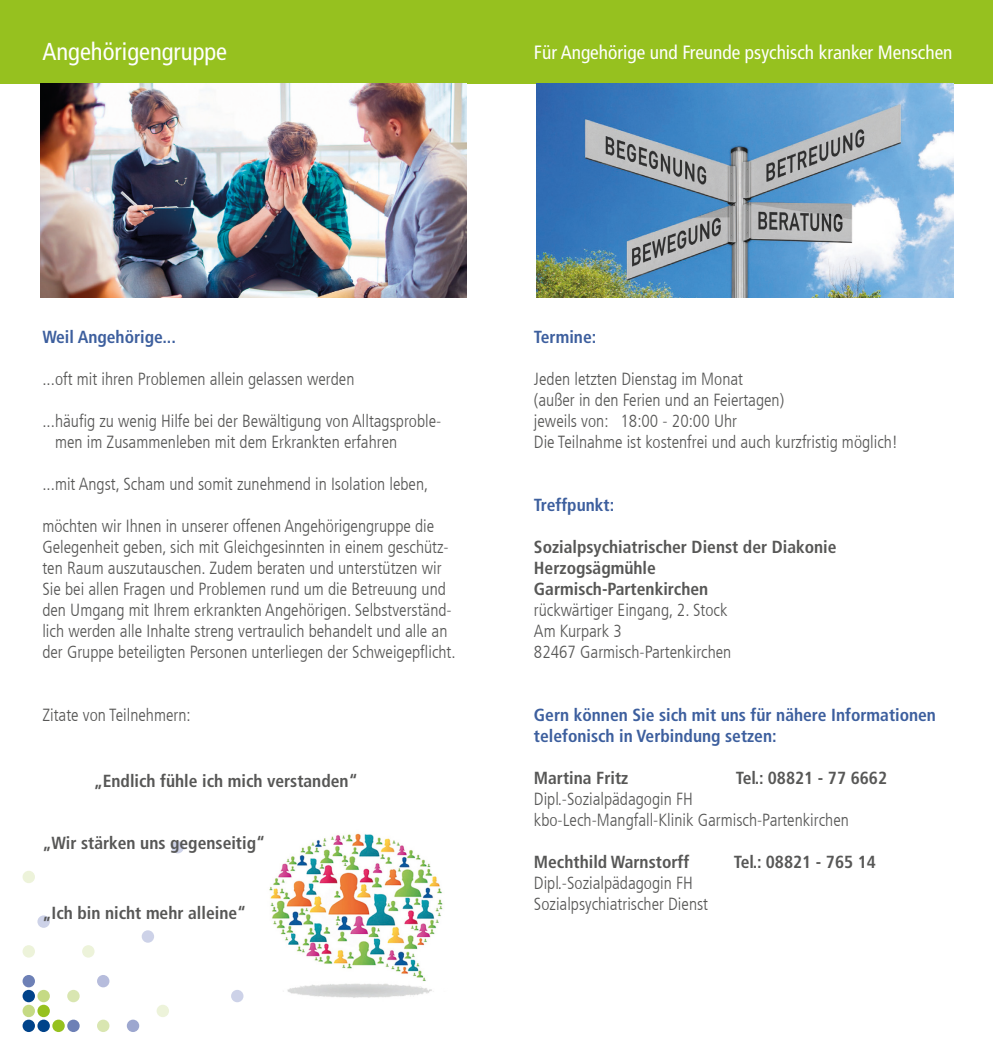
<style>
.page{position:relative;width:993px;height:1052px;background:#fff}
.page>*{position:absolute;margin:0;border:0;box-sizing:border-box;transform-origin:0 0}
.t1{font:condensed 24.5px "Frutiger LT Com";color:#fff}
.t2{font:condensed 19.25px "Frutiger LT Com";color:#fff}
.t3{font:300 condensed 17.5px/21px "Frutiger LT Com";color:#575756}
.t4{font:700 condensed 17.5px/21px "Frutiger LT Com";color:#575756}
.t5{font:700 condensed 17.5px/21px "Frutiger LT Com";color:#3d5f9e}
</style>
<div class="page">
<div style="left:231px;top:990px;width:12px;height:12px;background:#cdd2e8;border-radius:50%"></div>
<div style="left:171px;top:841px;width:13px;height:12px;background:#cdd2e8;border-radius:50%"></div>
<div style="left:156px;top:1004px;width:13px;height:13px;background:#edf3da;border-radius:50%"></div>
<div style="left:142px;top:930px;width:12px;height:12px;background:#cdd2e8;border-radius:50%"></div>
<div style="left:127px;top:1019px;width:12px;height:13px;background:#9da7cf;border-radius:50%"></div>
<div style="left:97px;top:1019px;width:12px;height:13px;background:#d9e6b1;border-radius:50%"></div>
<div style="left:97px;top:975px;width:12px;height:12px;background:#b6bcdc;border-radius:50%"></div>
<div style="left:82px;top:945px;width:12px;height:12px;background:#edf3da;border-radius:50%"></div>
<div style="left:67px;top:1019px;width:13px;height:13px;background:#6d80b6;border-radius:50%"></div>
<div style="left:67px;top:990px;width:13px;height:12px;background:#d9e6b1;border-radius:50%"></div>
<div style="left:52px;top:1019px;width:13px;height:13px;background:#96c11f;border-radius:50%"></div>
<div style="left:37px;top:1019px;width:13px;height:13px;background:#00438a;border-radius:50%"></div>
<svg style="left:37px;top:1004px;width:13px;height:13px"></svg>
<div style="left:37px;top:990px;width:13px;height:12px;background:#c5da84;border-radius:50%"></div>
<div style="left:37px;top:915px;width:13px;height:13px;background:#cdd2e8;border-radius:50%"></div>
<div style="left:23px;top:1019px;width:12px;height:13px;background:#00438a;border-radius:50%"></div>
<div style="left:23px;top:1004px;width:12px;height:13px;background:#c5da84;border-radius:50%"></div>
<div style="left:23px;top:990px;width:12px;height:12px;background:#00438a;border-radius:50%"></div>
<div style="left:23px;top:975px;width:12px;height:12px;background:#6d80b6;border-radius:50%"></div>
<div style="left:23px;top:945px;width:12px;height:12px;background:#edf3da;border-radius:50%"></div>
<div style="left:23px;top:870px;width:12px;height:13px;background:#edf3da;border-radius:50%"></div>
<div style="left:0;top:0;width:992px;height:84px;background:#96c11f"></div>
<img style="left:536px;top:84px;width:417px;height:213px">
<img style="left:41px;top:84px;width:425px;height:213px">
<img style="left:269px;top:833px;width:174px;height:165px">
<h1 class="t1" style="left:42px;top:37px;width:186px">Angehörigengruppe</h1>
<p class="t2" style="left:533px;top:41px;width:420px">Für Angehörige und Freunde psychisch kranker Menschen</p>
<p class="t5" style="left:42px;top:326px;width:135px">Weil Angehörige...</p>
<p class="t3" style="left:42px;top:368px;width:313px">...oft mit ihren Problemen allein gelassen werden</p>
<p class="t3" style="left:55px;top:410px;width:387px;text-indent:-13px">...häufig zu wenig Hilfe bei der Bewältigung von Alltagsproble&shy;men im Zusammenleben mit dem Erkrankten erfahren</p>
<p class="t3" style="left:42px;top:473px;width:387px">...mit Angst, Scham und somit zunehmend in Isolation leben,</p>
<p class="t3" style="left:42px;top:515px;width:414px">möchten wir Ihnen in unserer offenen Angehörigengruppe die Gelegenheit geben, sich mit Gleichgesinnten in einem geschütz&shy;ten Raum auszutauschen. Zudem beraten und unterstützen wir Sie bei allen Fragen und Problemen rund um die Betreuung und den Umgang mit Ihrem erkrankten Angehörigen. Selbstverständ&shy;lich werden alle Inhalte streng vertraulich behandelt und alle an der Gruppe beteiligten Personen unterliegen der Schweigepflicht.</p>
<p class="t3" style="left:42px;top:704px;width:150px">Zitate von Teilnehmern:</p>
<p class="t4" style="left:94px;top:770px;width:265px">„Endlich fühle ich mich verstanden“</p>
<p class="t4" style="left:42px;top:832px;width:224px">„Wir stärken uns gegenseitig“</p>
<p class="t4" style="left:42px;top:902px;width:205px">„Ich bin nicht mehr alleine“</p>
<p class="t5" style="left:533px;top:326px;width:64px">Termine:</p>
<p class="t3" style="left:533px;top:368px;width:365px">Jeden letzten Dienstag im Monat<br>(außer in den Ferien und an Feiertagen)<br>jeweils von: 18:00 - 20:00 Uhr<br>Die Teilnahme ist kostenfrei und auch kurzfristig möglich!</p>
<p class="t5" style="left:533px;top:494px;width:82px">Treffpunkt:</p>
<p class="t4" style="left:533px;top:536px;width:304px">Sozialpsychiatrischer Dienst der Diakonie<br>Herzogsägmühle<br>Garmisch-Partenkirchen</p>
<p class="t3" style="left:533px;top:599px;width:199px">rückwärtiger Eingang, 2. Stock<br>Am Kurpark 3<br>82467 Garmisch-Partenkirchen</p>
<p class="t5" style="left:533px;top:704px;width:403px">Gern können Sie sich mit uns für nähere Informationen telefonisch in Verbindung setzen:</p>
<p class="t4" style="left:533px;top:767px;width:96px">Martina Fritz</p>
<p class="t4" style="left:735px;top:767px;width:153px">Tel.: 08821 - 77 6662</p>
<p class="t3" style="left:533px;top:788px;width:316px">Dipl.-Sozialpädagogin FH kbo-Lech-Mangfall-Klinik Garmisch-Partenkirchen</p>
<p class="t4" style="left:533px;top:851px;width:157px">Mechthild Warnstorff</p>
<p class="t4" style="left:733px;top:851px;width:144px">Tel.: 08821 - 765 14</p>
<p class="t3" style="left:533px;top:872px;width:176px">Dipl.-Sozialpädagogin FH<br>Sozialpsychiatrischer Dienst</p>
</div>
